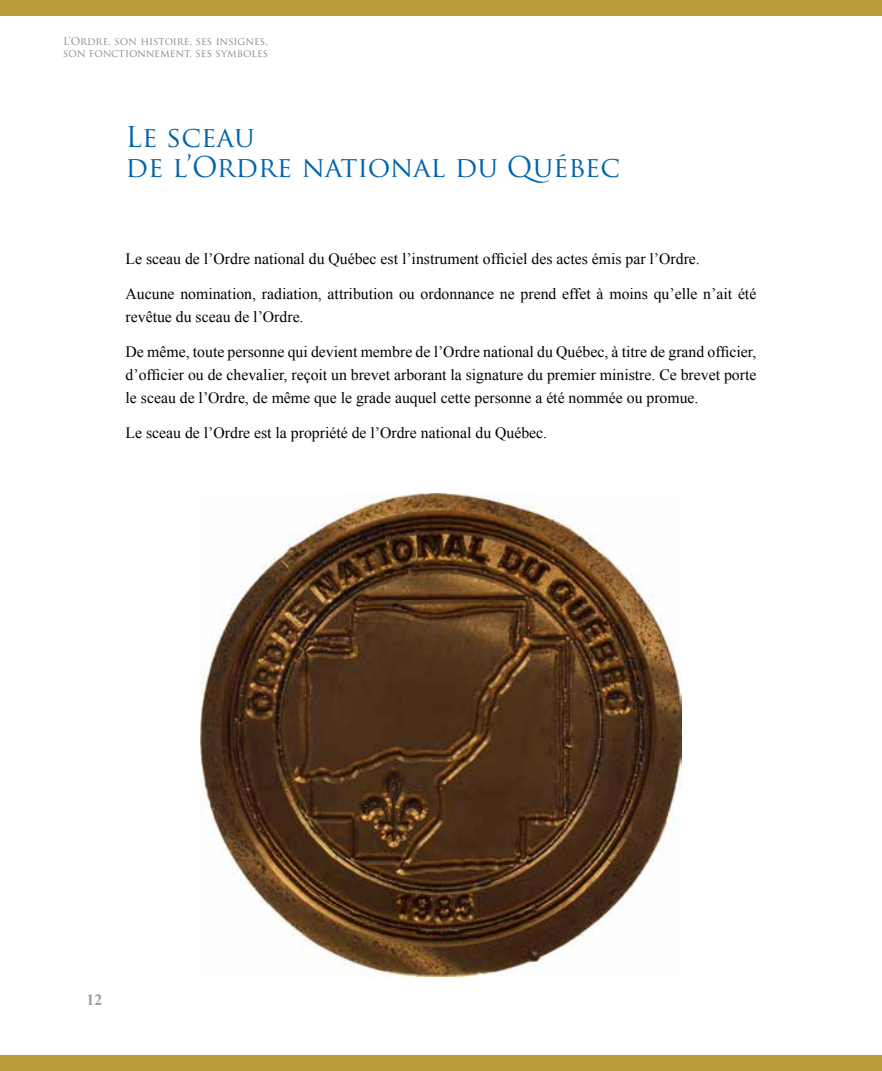
<style>
.page{position:relative;width:882px;height:1071px;background:#fff}
.page>*{position:absolute;margin:0;border:0;box-sizing:border-box;transform-origin:0 0}
.t1{font:28px/29.8px "Trajan Pro";color:#0064ad}
.t2{font:15.75px/22.8px "Times New Roman";color:#000}
.t3{font:700 15.75px "Times New Roman";color:#9c9e9f}
.t4{font:10.5px/12.6px "Trajan Pro";letter-spacing:-.005em;color:#87888a}
</style>
<div class="page">
<div style="left:0;top:0;width:882px;height:16px;background:#ba9b3b"></div>
<div style="left:0;top:1055px;width:882px;height:16px;background:#ba9b3b"></div>
<img style="left:201px;top:494px;width:480px;height:482px">
<p class="t4" style="left:63px;top:35px;width:207px">L’Ordre, son histoire, ses insignes, son fonctionnement, ses symboles</p>
<h1 class="t1" style="left:126px;top:122px;width:496px">Le sceau<br>de l’Ordre national du Québec</h1>
<p class="t2" style="left:126px;top:247px;width:576px">Le sceau de l’Ordre national du Québec est l’instrument officiel des actes émis par l’Ordre.</p>
<p class="t2" style="left:126px;top:282px;width:632px">Aucune nomination, radiation, attribution ou ordonnance ne prend effet à moins qu’elle n’ait été revêtue du sceau de l’Ordre.</p>
<p class="t2" style="left:126px;top:340px;width:632px;text-align:justify">De même, toute personne qui devient membre de l’Ordre national du Québec, à titre de grand officier, d’officier ou de chevalier, reçoit un brevet arborant la signature du premier ministre. Ce brevet porte le sceau de l’Ordre, de même que le grade auquel cette personne a été nommée ou promue.</p>
<p class="t2" style="left:126px;top:421px;width:423px">Le sceau de l’Ordre est la propriété de l’Ordre national du Québec.</p>
<p class="t3" style="left:87px;top:989px;width:17px">12</p>
</div>
